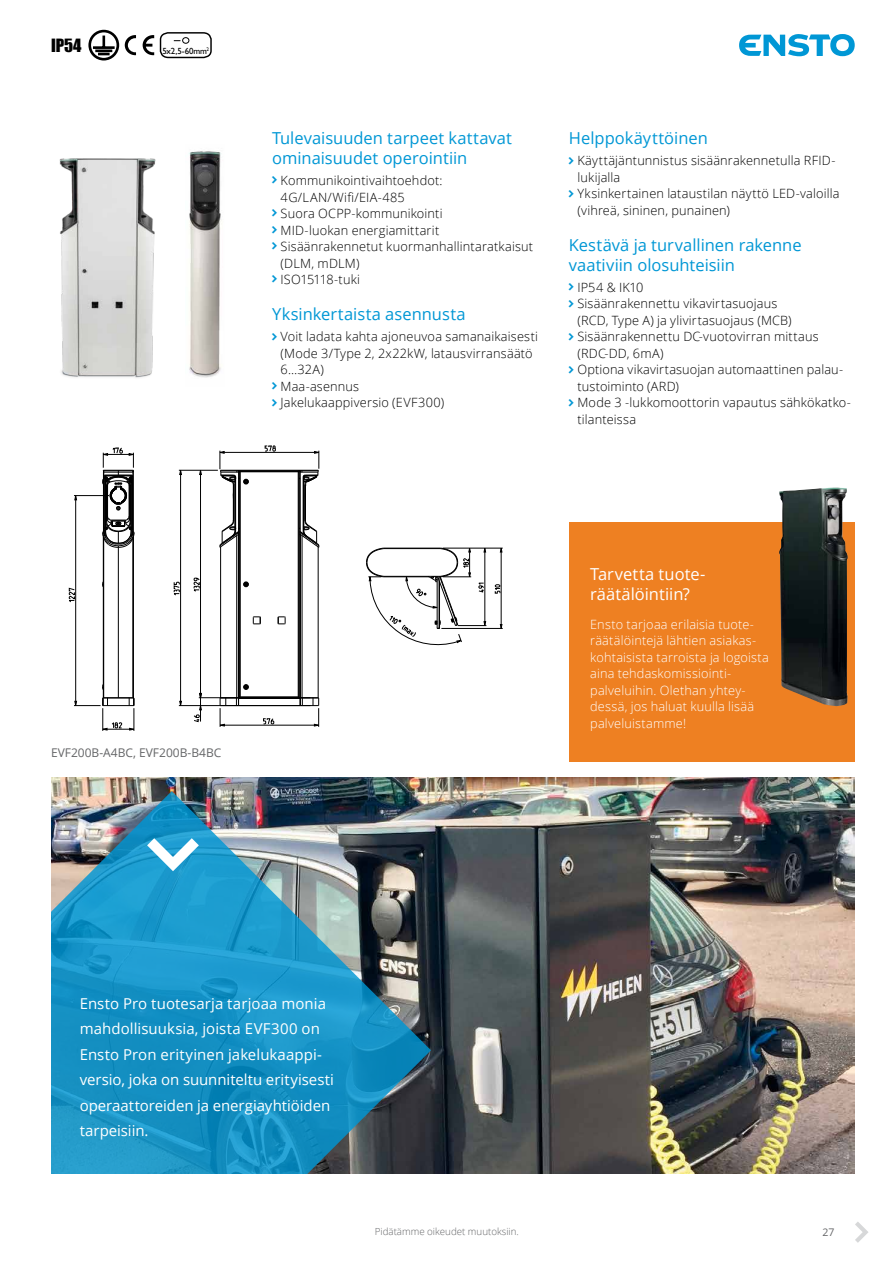
<style>
.page{position:relative;width:893px;height:1263px;background:#fff}
.page>*{position:absolute;margin:0;border:0;box-sizing:border-box;transform-origin:0 0}
.t1{font:16.8px "Impact";color:#000}
.t2{font:16.5px/19.8px "Open Sans";color:#0097d5}
.t3{font:16.5px/19.2px "Open Sans";color:#fff}
.t4{font:15px/25.5px "Open Sans";color:#fff}
.t5{font:300 12.75px/16.5px "Open Sans";letter-spacing:.01em;color:#000}
.t6{font:300 12.75px/16.5px "Open Sans";letter-spacing:.01em;color:#fff}
.t7{font:12px "Open Sans";color:#646567}
.t8{font:10.5px "Open Sans";color:#646567}
.t9{font:300 9.75px "Open Sans";color:#646567}
.t10{font:8.85px "Gill Sans";letter-spacing:-.02em;color:#000}
</style>
<div class="page">
<svg style="left:739px;top:34px;width:116px;height:22px"></svg>
<svg style="left:855px;top:1222px;width:13px;height:21px"></svg>
<svg style="left:88px;top:29px;width:48px;height:32px"></svg>
<svg style="left:143px;top:32px;width:69px;height:27px"></svg>
<div style="left:569px;top:522px;width:286px;height:239px;background:#ee8022"></div>
<img style="left:779px;top:488px;width:69px;height:218px">
<img style="left:189px;top:151px;width:33px;height:227px">
<img style="left:59px;top:158px;width:97px;height:220px">
<img style="left:51px;top:777px;width:804px;height:397px">
<svg style="left:265px;top:446px;width:10px;height:5px"></svg>
<svg style="left:174px;top:582px;width:5px;height:13px"></svg>
<svg style="left:179px;top:469px;width:3px;height:6px"></svg>
<svg style="left:179px;top:700px;width:3px;height:5px"></svg>
<svg style="left:194px;top:578px;width:5px;height:13px"></svg>
<svg style="left:199px;top:469px;width:3px;height:6px"></svg>
<svg style="left:263px;top:719px;width:11px;height:5px"></svg>
<svg style="left:69px;top:588px;width:5px;height:14px"></svg>
<svg style="left:74px;top:496px;width:3px;height:5px"></svg>
<hr style="left:224px;top:725px;width:90px;height:1px;background:#000">
<hr style="left:179px;top:705px;width:131px;height:1px;background:#000">
<hr style="left:199px;top:697px;width:111px;height:1px;background:#000">
<hr style="left:180px;top:474px;width:1px;height:227px;background:#000">
<svg style="left:194px;top:693px;width:8px;height:28px"></svg>
<hr style="left:200px;top:474px;width:1px;height:219px;background:#000">
<hr style="left:179px;top:470px;width:39px;height:1px;background:#000">
<hr style="left:224px;top:452px;width:91px;height:1px;background:#000">
<hr style="left:75px;top:500px;width:1px;height:201px;background:#000">
<hr style="left:74px;top:495px;width:35px;height:1px;background:#000">
<hr style="left:239px;top:698px;width:61px;height:1px;background:#000">
<hr style="left:220px;top:547px;width:1px;height:151px;background:#000">
<hr style="left:233px;top:485px;width:1px;height:34px;background:#000">
<hr style="left:234px;top:485px;width:1px;height:34px;background:#000">
<hr style="left:235px;top:477px;width:1px;height:54px;background:#000">
<hr style="left:236px;top:536px;width:1px;height:162px;background:#000">
<hr style="left:238px;top:470px;width:1px;height:228px;background:#000">
<hr style="left:239px;top:471px;width:1px;height:226px;background:#000">
<hr style="left:240px;top:472px;width:1px;height:225px;background:#000">
<hr style="left:298px;top:471px;width:1px;height:226px;background:#000">
<hr style="left:299px;top:471px;width:1px;height:65px;background:#000">
<hr style="left:299px;top:536px;width:1px;height:162px;background:#000">
<hr style="left:300px;top:471px;width:1px;height:61px;background:#000">
<hr style="left:300px;top:534px;width:1px;height:164px;background:#000">
<hr style="left:302px;top:536px;width:1px;height:162px;background:#000">
<hr style="left:305px;top:485px;width:1px;height:34px;background:#000">
<hr style="left:303px;top:477px;width:1px;height:54px;background:#000">
<hr style="left:318px;top:547px;width:1px;height:151px;background:#000">
<hr style="left:239px;top:471px;width:60px;height:1px;background:#000">
<hr style="left:220px;top:470px;width:98px;height:1px;background:#000">
<hr style="left:103px;top:697px;width:31px;height:1px;background:#000">
<hr style="left:103px;top:538px;width:1px;height:160px;background:#000">
<hr style="left:118px;top:546px;width:1px;height:152px;background:#000">
<hr style="left:133px;top:537px;width:1px;height:161px;background:#000">
<svg style="left:244px;top:685px;width:4px;height:4px"></svg>
<svg style="left:244px;top:582px;width:4px;height:5px"></svg>
<svg style="left:253px;top:617px;width:8px;height:8px"></svg>
<svg style="left:278px;top:617px;width:8px;height:8px"></svg>
<svg style="left:74px;top:698px;width:61px;height:33px"></svg>
<svg style="left:220px;top:519px;width:20px;height:28px"></svg>
<svg style="left:299px;top:519px;width:21px;height:28px"></svg>
<svg style="left:219px;top:451px;width:29px;height:35px"></svg>
<svg style="left:298px;top:697px;width:21px;height:30px"></svg>
<svg style="left:298px;top:451px;width:22px;height:35px"></svg>
<svg style="left:219px;top:696px;width:22px;height:31px"></svg>
<svg style="left:102px;top:448px;width:33px;height:99px"></svg>
<svg style="left:495px;top:585px;width:5px;height:8px"></svg>
<svg style="left:500px;top:624px;width:3px;height:4px"></svg>
<svg style="left:500px;top:547px;width:3px;height:6px"></svg>
<hr style="left:441px;top:628px;width:62px;height:1px;background:#000">
<hr style="left:443px;top:548px;width:60px;height:1px;background:#000">
<hr style="left:501px;top:552px;width:1px;height:72px;background:#000">
<svg style="left:366px;top:547px;width:120px;height:99px"></svg>
<img style="left:51px;top:791px;width:380px;height:382px">
<svg style="left:147px;top:838px;width:52px;height:33px"></svg>
<h1 class="t1" style="left:51px;top:32px;width:32px">IP54</h1>
<p class="t10" style="left:162px;top:46px;width:48px">5x2,5-60mm<sup>2</sup></p>
<p class="t2" style="left:272px;top:128px;width:241px">Tulevaisuuden tarpeet kattavat ominaisuudet operointiin</p>
<p class="t5" style="left:281px;top:172px;width:254px">Kommunikointivaihtoehdot:<br>4G/LAN/Wifi/EIA-485<br>Suora OCPP-kommunikointi<br>MID-luokan energiamittarit<br>Sisäänrakennetut kuormanhallintaratkaisut (DLM, mDLM)<br>ISO15118-tuki</p>
<p class="t2" style="left:272px;top:304px;width:195px">Yksinkertaista asennusta</p>
<p class="t5" style="left:281px;top:328px;width:259px">Voit ladata kahta ajoneuvoa samanaikaisesti (Mode 3/Type 2, 2x22kW, latausvirransäätö<br>6…32A)<br>Maa-asennus<br>Jakelukaappiversio (EVF300)</p>
<p class="t2" style="left:569px;top:128px;width:140px">Helppokäyttöinen</p>
<p class="t5" style="left:577px;top:152px;width:264px">Käyttäjäntunnistus sisäänrakennetulla RFID&shy;lukijalla<br>Yksinkertainen lataustilan näyttö LED-valoilla (vihreä, sininen, punainen)</p>
<p class="t2" style="left:569px;top:235px;width:234px">Kestävä ja turvallinen rakenne vaativiin olosuhteisiin</p>
<p class="t5" style="left:577px;top:278px;width:275px">IP54 &amp; IK10<br>Sisäänrakennettu vikavirtasuojaus<br>(RCD, Type A) ja ylivirtasuojaus (MCB)<br>Sisäänrakennettu DC-vuotovirran mittaus (RDC-DD, 6mA)<br>Optiona vikavirtasuojan automaattinen palau&shy;tustoiminto (ARD)<br>Mode 3 -lukkomoottorin vapautus sähkökatko&shy;tilanteissa</p>
<p class="t7" style="left:51px;top:745px;width:172px">EVF200B-A4BC, EVF200B-B4BC</p>
<p class="t3" style="left:590px;top:564px;width:115px">Tarvetta tuote&shy;räätälöintiin?</p>
<p class="t6" style="left:590px;top:616px;width:180px">Ensto tarjoaa erilaisia tuote&shy;räätälöintejä lähtien asiakas&shy;kohtaisista tarroista ja logoista aina tehdaskomissiointi&shy;palveluihin. Olethan yhtey&shy;dessä, jos haluat kuulla lisää palveluistamme!</p>
<p class="t4" style="left:80px;top:990px;width:256px">Ensto Pro tuotesarja tarjoaa monia mahdollisuuksia, joista EVF300 on Ensto Pron erityinen jakelukaappi&shy;versio, joka on suunniteltu erityisesti operaattoreiden ja energiayhtiöiden tarpeisiin.</p>
<p class="t9" style="left:375px;top:1225px;width:145px">Pidätämme oikeudet muutoksiin.</p>
<p class="t8" style="left:822px;top:1225px;width:14px">27</p>
</div>
